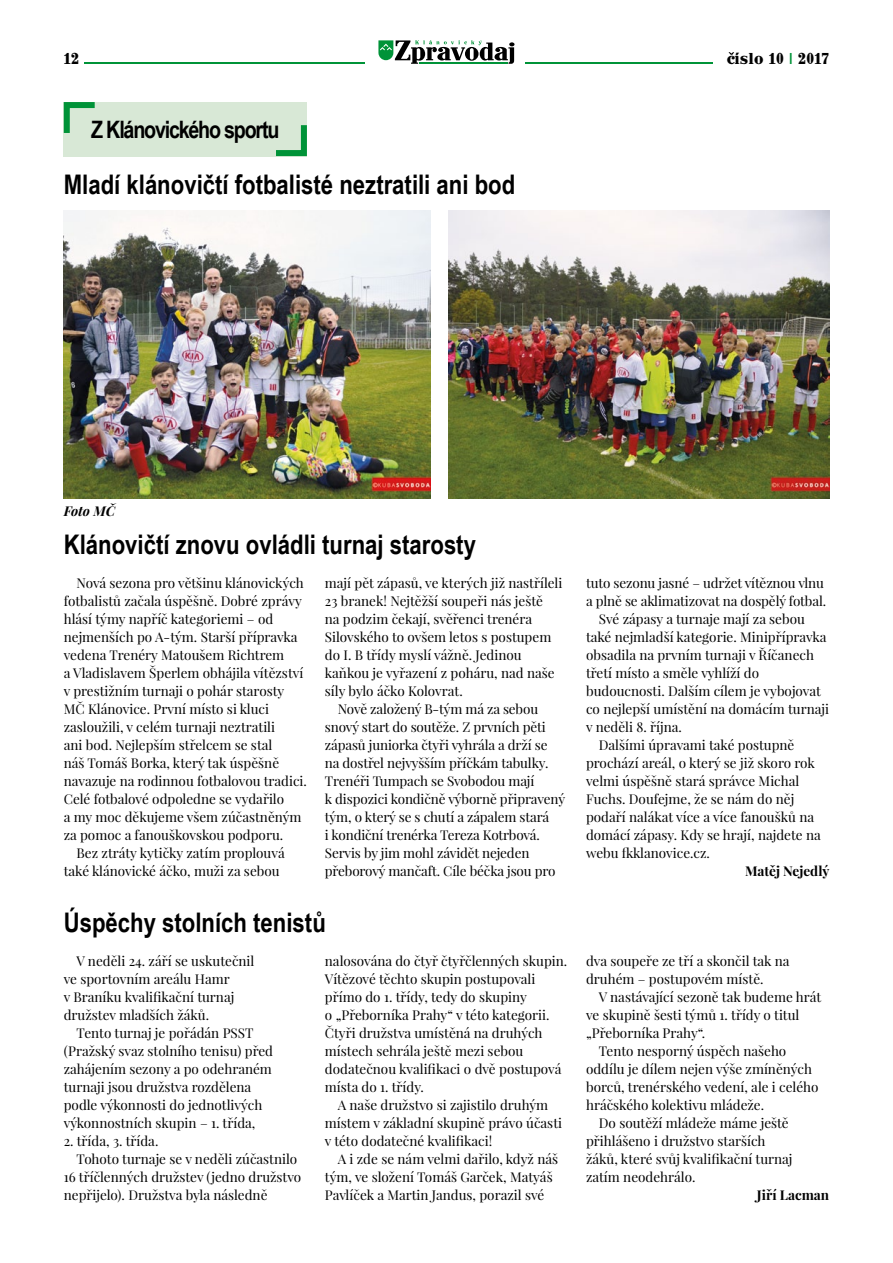
<style>
.page{position:relative;width:893px;height:1263px;background:#fff}
.page>*{position:absolute;margin:0;border:0;box-sizing:border-box;transform-origin:0 0}
.t1{font:700 27px "Arial Narrow";color:#000}
.t2{font:700 24px "Arial Narrow";letter-spacing:-.05em;color:#000}
.t3{font:500 15.75px "John Hancock CP";letter-spacing:.015em;color:#000}
.t4{font:13.5px/18px "Playfair Display";color:#000}
.t5{font:700 13.5px "Playfair Display";color:#000}
.t6{font:italic 700 13.5px "Playfair Display";color:#000}
.s1{color:#009338}
</style>
<div class="page">
<div style="left:64px;top:102px;width:243px;height:54px;background:#d8e8d6"></div>
<svg style="left:63px;top:102px;width:32px;height:37px"></svg>
<svg style="left:270px;top:125px;width:37px;height:32px"></svg>
<img style="left:64px;top:210px;width:367px;height:288px">
<img style="left:449px;top:210px;width:380px;height:288px">
<svg style="left:378px;top:40px;width:136px;height:24px"></svg>
<svg style="left:728px;top:52px;width:6px;height:3px"></svg>
<hr style="left:525px;top:63px;width:188px;height:1px;background:#009338">
<hr style="left:84px;top:63px;width:281px;height:1px;background:#009338">
<p class="t3" style="left:64px;top:49px;width:17px">12</p>
<p class="t3" style="left:727px;top:49px;width:104px">císlo 10 <span class="s1">|</span> 2017</p>
<h2 class="t2" style="left:91px;top:111px;width:190px">Z Klánovického sportu</h2>
<h1 class="t1" style="left:64px;top:164px;width:453px">Mladí klánovičtí fotbalisté neztratili ani bod</h1>
<p class="t6" style="left:64px;top:502px;width:53px">Foto MČ</p>
<h1 class="t1" style="left:64px;top:524px;width:414px">Klánovičtí znovu ovládli turnaj starosty</h1>
<p class="t4" style="left:77px;top:574px;width:229px">Nová sezona pro většinu klánovických</p>
<p class="t4" style="left:64px;top:592px;width:240px">fotbalistů začala úspěšně. Dobré zprávy</p>
<p class="t4" style="left:64px;top:610px;width:211px">hlásí týmy napříč kategoriemi – od</p>
<p class="t4" style="left:64px;top:628px;width:235px">nejmenších po A-tým. Starší přípravka</p>
<p class="t4" style="left:64px;top:646px;width:222px">vedena Trenéry Matoušem Richtrem</p>
<p class="t4" style="left:64px;top:664px;width:241px">a Vladislavem Šperlem obhájila vítězství</p>
<p class="t4" style="left:64px;top:682px;width:222px">v prestižním turnaji o pohár starosty</p>
<p class="t4" style="left:64px;top:700px;width:207px">MČ Klánovice. První místo si kluci</p>
<p class="t4" style="left:64px;top:718px;width:213px">zasloužili, v celém turnaji neztratili</p>
<p class="t4" style="left:64px;top:736px;width:210px">ani bod. Nejlepším střelcem se stal</p>
<p class="t4" style="left:64px;top:754px;width:217px">náš Tomáš Borka, který tak úspěšně</p>
<p class="t4" style="left:64px;top:772px;width:245px">navazuje na rodinnou fotbalovou tradici.</p>
<p class="t4" style="left:64px;top:790px;width:222px">Celé fotbalové odpoledne se vydařilo</p>
<p class="t4" style="left:64px;top:808px;width:239px">a my moc děkujeme všem zúčastněným</p>
<p class="t4" style="left:64px;top:826px;width:221px">za pomoc a fanouškovskou podporu.</p>
<p class="t4" style="left:77px;top:844px;width:210px">Bez ztráty kytičky zatím proplouvá</p>
<p class="t4" style="left:64px;top:862px;width:217px">také klánovické áčko, muži za sebou</p>
<p class="t4" style="left:325px;top:574px;width:239px">mají pět zápasů, ve kterých již nastříleli</p>
<p class="t4" style="left:325px;top:592px;width:220px">23 branek! Nejtěžší soupeři nás ještě</p>
<p class="t4" style="left:325px;top:610px;width:209px">na podzim čekají, svěřenci trenéra</p>
<p class="t4" style="left:325px;top:628px;width:228px">Silovského to ovšem letos s postupem</p>
<p class="t4" style="left:325px;top:646px;width:198px">do I. B třídy myslí vážně. Jedinou</p>
<p class="t4" style="left:325px;top:664px;width:231px">kaňkou je vyřazení z poháru, nad naše</p>
<p class="t4" style="left:325px;top:682px;width:139px">síly bylo áčko Kolovrat.</p>
<p class="t4" style="left:338px;top:700px;width:202px">Nově založený B-tým má za sebou</p>
<p class="t4" style="left:325px;top:718px;width:222px">snový start do soutěže. Z prvních pěti</p>
<p class="t4" style="left:325px;top:736px;width:224px">zápasů juniorka čtyři vyhrála a drží se</p>
<p class="t4" style="left:325px;top:754px;width:225px">na dostřel nejvyšším příčkám tabulky.</p>
<p class="t4" style="left:325px;top:772px;width:211px">Trenéři Tumpach se Svobodou mají</p>
<p class="t4" style="left:325px;top:790px;width:242px">k dispozici kondičně výborně připravený</p>
<p class="t4" style="left:325px;top:808px;width:226px">tým, o který se s chutí a zápalem stará</p>
<p class="t4" style="left:325px;top:826px;width:216px">i kondiční trenérka Tereza Kotrbová.</p>
<p class="t4" style="left:325px;top:844px;width:206px">Servis by jim mohl závidět nejeden</p>
<p class="t4" style="left:325px;top:862px;width:232px">přeborový mančaft. Cíle béčka jsou pro</p>
<h1 class="t1" style="left:64px;top:902px;width:264px">Úspěchy stolních tenistů</h1>
<p class="t4" style="left:64px;top:952px;width:192px;text-indent:13px">V neděli 24. září se uskutečnil ve sportovním areálu Hamr<br>v Braníku kvalifikační turnaj družstev mladších žáků.</p>
<p class="t4" style="left:64px;top:1024px;width:211px;text-indent:13px">Tento turnaj je pořádán PSST (Pražský svaz stolního tenisu) před zahájením sezony a po odehraném turnaji jsou družstva rozdělena podle výkonnosti do jednotlivých výkonnostních skupin – 1. třída,</p>
<p class="t4" style="left:64px;top:1132px;width:96px">2. třída, 3. třída.</p>
<p class="t4" style="left:77px;top:1150px;width:222px">Tohoto turnaje se v neděli zúčastnilo</p>
<p class="t4" style="left:64px;top:1168px;width:239px">16 tříčlenných družstev (jedno družstvo</p>
<p class="t4" style="left:64px;top:1186px;width:205px">nepřijelo). Družstva byla následně</p>
<p class="t4" style="left:325px;top:952px;width:244px">nalosována do čtyř čtyřčlenných skupin.<br>Vítězové těchto skupin postupovali přímo do 1. třídy, tedy do skupiny<br>o „Přeborníka Prahy“ v této kategorii.<br>Čtyři družstva umístěná na druhých místech sehrála ještě mezi sebou dodatečnou kvalifikaci o dvě postupová místa do 1. třídy.</p>
<p class="t4" style="left:325px;top:1096px;width:239px;text-indent:13px">A naše družstvo si zajistilo druhým místem v základní skupině právo účasti v této dodatečné kvalifikaci!</p>
<p class="t4" style="left:325px;top:1150px;width:235px;text-indent:13px">A i zde se nám velmi dařilo, když náš tým, ve složení Tomáš Garček, Matyáš<br>Pavlíček a Martin Jandus, porazil své</p>
<p class="t4" style="left:586px;top:574px;width:239px">tuto sezonu jasné – udržet vítěznou vlnu</p>
<p class="t4" style="left:586px;top:592px;width:242px">a plně se aklimatizovat na dospělý fotbal.</p>
<p class="t4" style="left:599px;top:610px;width:208px">Své zápasy a turnaje mají za sebou</p>
<p class="t4" style="left:586px;top:628px;width:242px">také nejmladší kategorie. Minipřípravka</p>
<p class="t4" style="left:586px;top:646px;width:229px">obsadila na prvním turnaji v Říčanech</p>
<p class="t4" style="left:586px;top:664px;width:175px">třetí místo a směle vyhlíží do</p>
<p class="t4" style="left:586px;top:682px;width:236px">budoucnosti. Dalším cílem je vybojovat</p>
<p class="t4" style="left:586px;top:700px;width:244px">co nejlepší umístění na domácím turnaji</p>
<p class="t4" style="left:586px;top:718px;width:97px">v neděli 8. října.</p>
<p class="t4" style="left:599px;top:736px;width:197px">Dalšími úpravami také postupně</p>
<p class="t4" style="left:586px;top:754px;width:230px">prochází areál, o který se již skoro rok</p>
<p class="t4" style="left:586px;top:772px;width:215px">velmi úspěšně stará správce Michal</p>
<p class="t4" style="left:586px;top:790px;width:210px">Fuchs. Doufejme, že se nám do něj</p>
<p class="t4" style="left:586px;top:808px;width:230px">podaří nalákat více a více fanoušků na</p>
<p class="t4" style="left:586px;top:826px;width:236px">domácí zápasy. Kdy se hrají, najdete na</p>
<p class="t4" style="left:586px;top:844px;width:125px">webu fkklanovice.cz.</p>
<p class="t5" style="left:745px;top:862px;width:86px">Matěj Nejedlý</p>
<p class="t4" style="left:586px;top:952px;width:205px">dva soupeře ze tří a skončil tak na druhém – postupovém místě.</p>
<p class="t4" style="left:599px;top:988px;width:224px">V nastávající sezoně tak budeme hrát</p>
<p class="t4" style="left:586px;top:1006px;width:215px">ve skupině šesti týmů 1. třídy o titul</p>
<p class="t4" style="left:586px;top:1024px;width:121px">„Přeborníka Prahy“.</p>
<p class="t4" style="left:599px;top:1042px;width:189px">Tento nesporný úspěch našeho</p>
<p class="t4" style="left:586px;top:1060px;width:227px">oddílu je dílem nejen výše zmíněných</p>
<p class="t4" style="left:586px;top:1078px;width:234px">borců, trenérského vedení, ale i celého</p>
<p class="t4" style="left:586px;top:1096px;width:180px">hráčského kolektivu mládeže.</p>
<p class="t4" style="left:599px;top:1114px;width:191px">Do soutěží mládeže máme ještě</p>
<p class="t4" style="left:586px;top:1132px;width:181px">přihlášeno i družstvo starších</p>
<p class="t4" style="left:586px;top:1150px;width:208px">žáků, které svůj kvalifikační turnaj</p>
<p class="t4" style="left:586px;top:1168px;width:111px">zatím neodehrálo.</p>
<p class="t5" style="left:757px;top:1186px;width:74px">Jiří Lacman</p>
</div>
